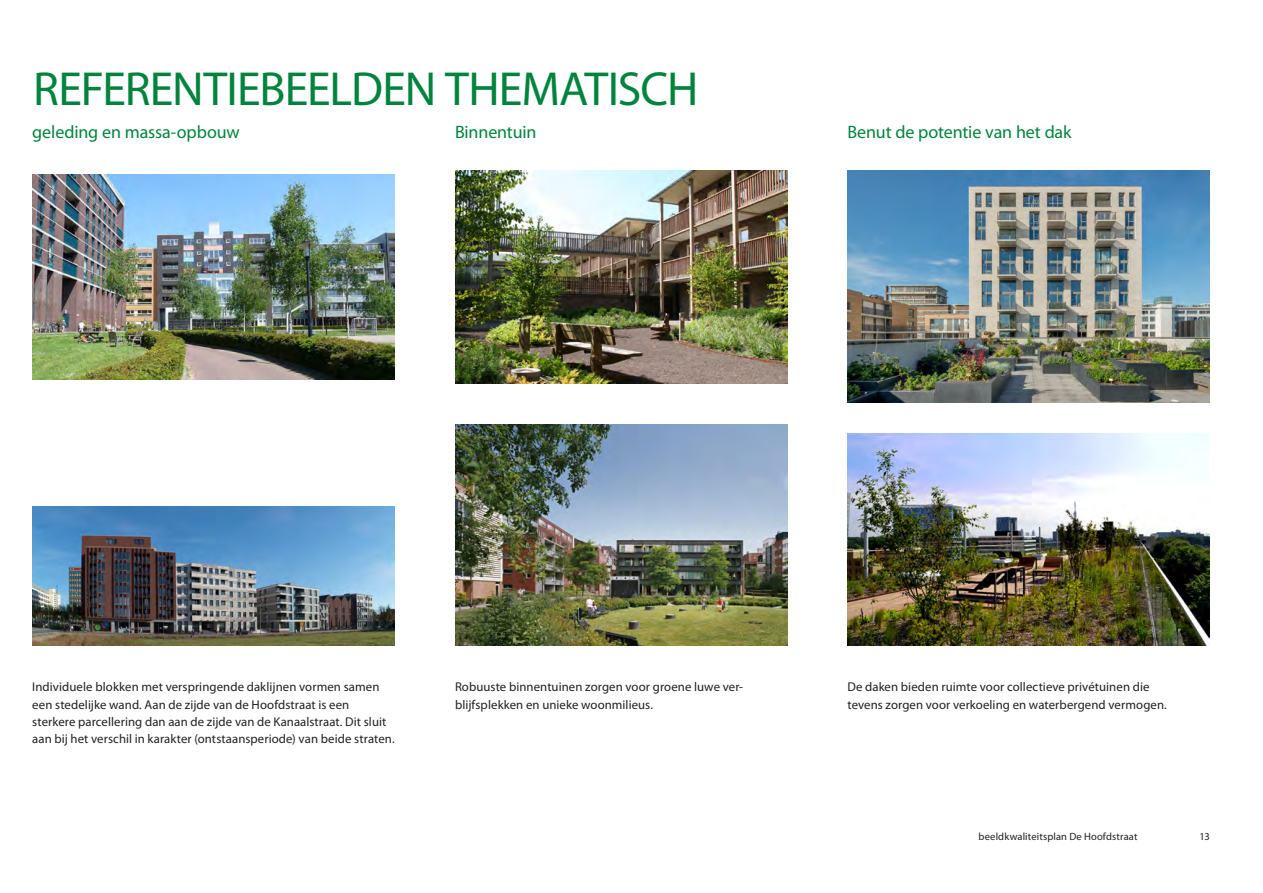
<style>
.page{position:relative;width:1263px;height:893px;background:#fff}
.page>*{position:absolute;margin:0;border:0;box-sizing:border-box;transform-origin:0 0}
._01_Header{font:48px "Myriad Pro";letter-spacing:-.025em;color:#00843d}
._03_Tussenkop{font:18px "Myriad Pro";letter-spacing:-.01em;color:#00843d}
._04_Bodytekst{font:12.75px/17.2px "Myriad Pro";letter-spacing:.01em;color:#231f20}
.t1{font:10.5px "Myriad Pro";letter-spacing:.015em;color:#231f20}
</style>
<div class="page">
<img style="left:847px;top:171px;width:363px;height:232px">
<img style="left:32px;top:175px;width:363px;height:204px">
<img style="left:455px;top:424px;width:332px;height:222px">
<img style="left:32px;top:507px;width:363px;height:139px">
<img style="left:847px;top:434px;width:363px;height:212px">
<img style="left:455px;top:171px;width:332px;height:212px">
<p class="_01_Header" style="left:33px;top:59px;width:667px">REFERENTIEBEELDEN THEMATISCH</p>
<p class="_03_Tussenkop" style="left:32px;top:120px;width:209px">geleding en massa-opbouw</p>
<p class="_03_Tussenkop" style="left:455px;top:120px;width:83px">Binnentuin</p>
<p class="_03_Tussenkop" style="left:847px;top:120px;width:226px">Benut de potentie van het dak</p>
<p class="_04_Bodytekst" style="left:32px;top:678px;width:364px">Individuele blokken met verspringende daklijnen vormen samen een stedelijke wand. Aan de zijde van de Hoofdstraat is een sterkere parcellering dan aan de zijde van de Kanaalstraat. Dit sluit aan bij het verschil in karakter (ontstaansperiode) van beide straten.</p>
<p class="_04_Bodytekst" style="left:455px;top:678px;width:290px">Robuuste binnentuinen zorgen voor groene luwe ver&shy;blijfsplekken en unieke woonmilieus.</p>
<p class="_04_Bodytekst" style="left:847px;top:678px;width:321px">De daken bieden ruimte voor collectieve privétuinen die tevens zorgen voor verkoeling en waterbergend vermogen.</p>
<p class="t1" style="left:978px;top:830px;width:160px">beeldkwaliteitsplan De Hoofdstraat</p>
<p class="t1" style="left:1199px;top:830px;width:12px">13</p>
</div>
